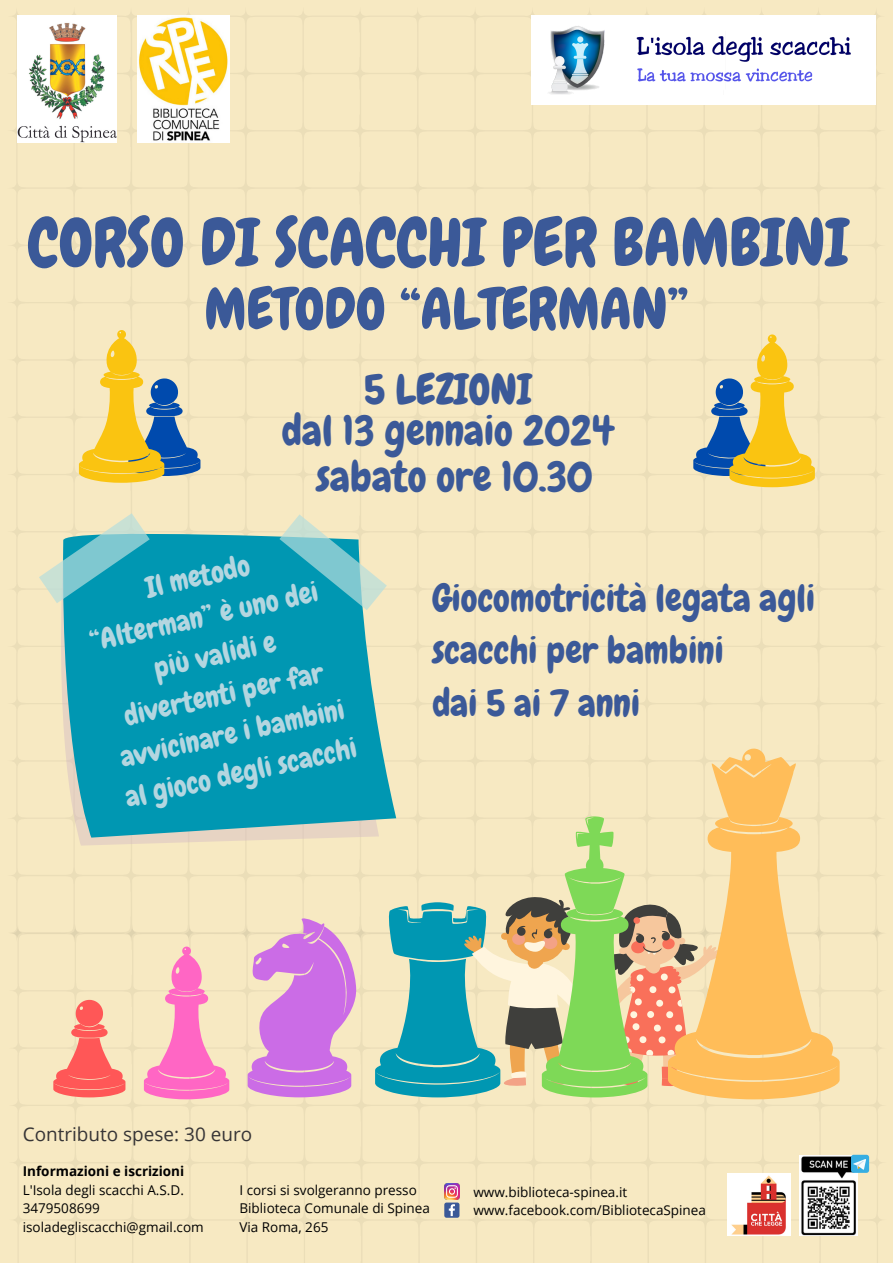
<style>
.page{position:relative;width:893px;height:1263px;background:#fff}
.page>*{position:absolute;margin:0;border:0;box-sizing:border-box;transform-origin:0 0}
.t1{font:65.78px "Chewy";color:#3b5998}
.t2{font:57px "Chewy";color:#3b5998}
.t3{font:42px "Chewy";color:#3b5998}
.t4{font:37.5px/52.3px "Chewy";color:#3b5998}
.t5{font:28.65px/40.1px "Chewy";color:#b4d6e0;text-align:center}
.t6{font:18.98px "Open Sans";color:#373536}
.t7{font:13.5px "Open Sans";color:#000}
.t8{font:700 13.5px "Open Sans";color:#000}
</style>
<div class="page">
<div style="left:5px;top:920px;width:885px;height:343px;background:#f7e9c2"></div>
<div style="left:4px;top:3px;width:885px;height:943px;background:#f7e9c2"></div>
<div style="left:531px;top:15px;width:344px;height:89px;background:#fff"></div>
<img style="left:137px;top:15px;width:93px;height:127px">
<img style="left:17px;top:15px;width:99px;height:127px">
<img style="left:548px;top:26px;width:303px;height:68px">
<svg style="left:444px;top:1202px;width:15px;height:16px"></svg>
<img style="left:444px;top:1184px;width:16px;height:15px">
<svg style="left:248px;top:917px;width:109px;height:180px;background:#d995d9"></svg>
<svg style="left:53px;top:1000px;width:72px;height:97px;background:#fa9c8a"></svg>
<svg style="left:144px;top:946px;width:85px;height:153px;background:#faaec2"></svg>
<svg style="left:668px;top:817px;width:171px;height:282px;background:#f8dea9"></svg>
<svg style="left:375px;top:749px;width:421px;height:348px;background:#cccb98"></svg>
<svg style="left:61px;top:837px;width:318px;height:8px;background:#eedec2"></svg>
<svg style="left:60px;top:526px;width:336px;height:311px;background:#20a0b4"></svg>
<svg style="left:39px;top:513px;width:348px;height:97px;background:#64b9bc"></svg>
<svg style="left:79px;top:330px;width:121px;height:153px;background:#d1c486"></svg>
<svg style="left:693px;top:334px;width:122px;height:153px;background:#d0c387"></svg>
<img style="left:800px;top:1156px;width:57px;height:79px">
<svg style="left:851px;top:1155px;width:18px;height:18px"></svg>
<img style="left:727px;top:1174px;width:63px;height:61px">
<p class="t1" style="left:28px;top:201px;width:822px">CORSO DI SCACCHI PER BAMBINI</p>
<p class="t2" style="left:204px;top:273px;width:486px">METODO “ALTERMAN”</p>
<p class="t3" style="left:364px;top:363px;width:169px">5 LEZIONI</p>
<p class="t3" style="left:282px;top:404px;width:334px">dal 13 gennaio 2024</p>
<p class="t3" style="left:316px;top:449px;width:278px">sabato ore 10.30</p>
<p class="t5" style="left:77px;top:582px;width:240px;rotate:-12deg">Il metodo “Alterman” è uno dei più validi e divertenti per far avvicinare i bambini al gioco degli scacchi</p>
<p class="t4" style="left:432px;top:572px;width:384px">Giocomotricità legata agli scacchi per bambini</p>
<p class="t4" style="left:432px;top:677px;width:209px">dai 5 ai 7 anni</p>
<p class="t6" style="left:23px;top:1121px;width:231px">Contributo spese: 30 euro</p>
<p class="t8" style="left:23px;top:1162px;width:163px">Informazioni e iscrizioni</p>
<p class="t7" style="left:23px;top:1180px;width:163px">L'Isola degli scacchi A.S.D.</p>
<p class="t7" style="left:23px;top:1199px;width:79px">3479508699</p>
<p class="t7" style="left:23px;top:1217px;width:182px">isoladegliscacchi@gmail.com</p>
<p class="t7" style="left:239px;top:1180px;width:179px">I corsi si svolgeranno presso</p>
<p class="t7" style="left:239px;top:1199px;width:192px">Biblioteca Comunale di Spinea</p>
<p class="t7" style="left:239px;top:1217px;width:90px">Via Roma, 265</p>
<p class="t7" style="left:473px;top:1182px;width:155px">www.biblioteca-spinea.it</p>
<p class="t7" style="left:473px;top:1201px;width:234px">www.facebook.com/BibliotecaSpinea</p>
</div>
